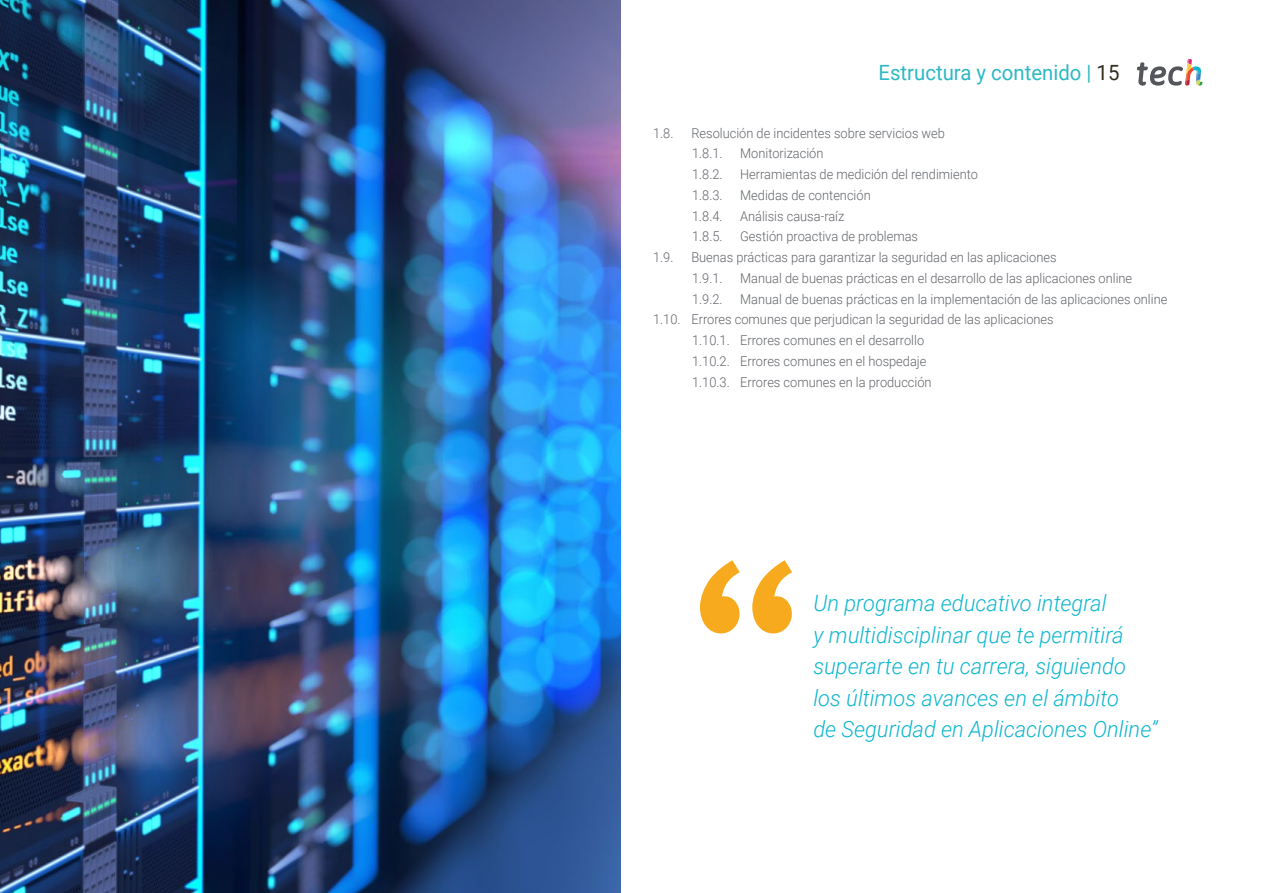
<style>
.page{position:relative;width:1263px;height:893px;background:#fff}
.page>*{position:absolute;margin:0;border:0;box-sizing:border-box;transform-origin:0 0}
.t1{font:italic 300 22.5px/31.5px "Roboto";color:#0fb6cf}
.t2{font:21px "Roboto";color:#2db8c5}
.t3{font:300 13.5px/20.7px "Roboto";color:#61646a;scale:.95 1}
.s1{color:#312e20}
</style>
<div class="page">
<svg style="left:1137px;top:59px;width:65px;height:27px"></svg>
<img style="left:0;top:0;width:621px;height:893px">
<svg style="left:700px;top:560px;width:92px;height:73px"></svg>
<h2 class="t2" style="left:878px;top:57px;width:242px">Estructura y contenido | <span class="s1">15</span></h2>
<p class="t3" style="left:653px;top:122px;width:23px">1.8.</p>
<p class="t3" style="left:691px;top:122px;width:268px">Resolución de incidentes sobre servicios web<br>1.8.1.</p>
<p class="t3" style="left:740px;top:143px;width:89px">Monitorización</p>
<p class="t3" style="left:692px;top:164px;width:34px">1.8.2.</p>
<p class="t3" style="left:740px;top:164px;width:252px">Herramientas de medición del rendimiento</p>
<p class="t3" style="left:692px;top:184px;width:34px">1.8.3.</p>
<p class="t3" style="left:740px;top:184px;width:139px">Medidas de contención</p>
<p class="t3" style="left:692px;top:205px;width:34px">1.8.4.</p>
<p class="t3" style="left:740px;top:205px;width:111px">Análisis causa-raíz</p>
<p class="t3" style="left:692px;top:226px;width:34px">1.8.5.</p>
<p class="t3" style="left:740px;top:226px;width:189px">Gestión proactiva de problemas</p>
<p class="t3" style="left:653px;top:247px;width:23px">1.9.</p>
<p class="t3" style="left:691px;top:247px;width:386px">Buenas prácticas para garantizar la seguridad en las aplicaciones<br>1.9.1.</p>
<p class="t3" style="left:740px;top:267px;width:414px">Manual de buenas prácticas en el desarrollo de las aplicaciones online</p>
<p class="t3" style="left:692px;top:288px;width:34px">1.9.2.</p>
<p class="t3" style="left:740px;top:288px;width:451px">Manual de buenas prácticas en la implementación de las aplicaciones online</p>
<p class="t3" style="left:653px;top:309px;width:423px">1.10. Errores comunes que perjudican la seguridad de las aplicaciones</p>
<p class="t3" style="left:692px;top:330px;width:246px">1.10.1. Errores comunes en el desarrollo</p>
<p class="t3" style="left:692px;top:350px;width:248px">1.10.2. Errores comunes en el hospedaje</p>
<p class="t3" style="left:692px;top:371px;width:254px">1.10.3. Errores comunes en la producción</p>
<h1 class="t1" style="left:813px;top:586px;width:346px">Un programa educativo integral<br>y multidisciplinar que te permitirá superarte en tu carrera, siguiendo los últimos avances en el ámbito<br>de Seguridad en Aplicaciones Online”</h1>
</div>
